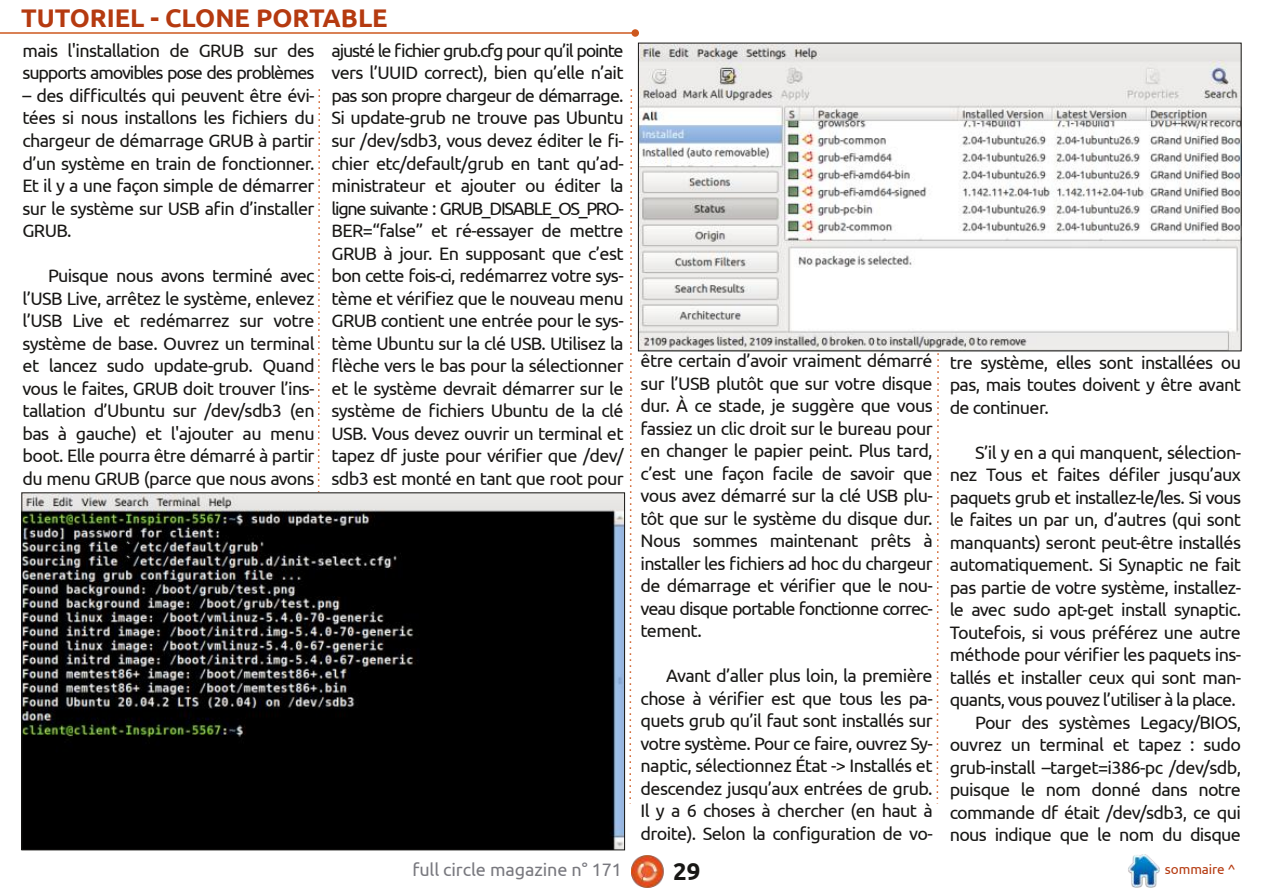
<style>
.page{position:relative;width:1263px;height:893px;background:#fff}
.page>*{position:absolute;margin:0;border:0;box-sizing:border-box;transform-origin:0 0}
.t1{font:700 25.5px "Ubuntu";letter-spacing:-.005em;color:#b53a10}
.t2{font:700 24px "Ubuntu";color:#181715}
.t3{font:18px/22.5px "Ubuntu";letter-spacing:-.035em;color:#181715;text-align:justify}
.t4{font:18px/22.5px "Ubuntu";letter-spacing:-.06em;color:#181715}
.t5{font:18px "Ubuntu";letter-spacing:-.005em;color:#79797f}
.t6{font:13.5px "Ubuntu";letter-spacing:-.005em;color:#b53a10}
</style>
<div class="page">
<img style="left:631px;top:855px;width:33px;height:33px">
<img style="left:1128px;top:855px;width:32px;height:32px">
<hr style="left:0;top:32px;width:635px;height:2px;background:#cd581e">
<div style="left:631px;top:29px;width:8px;height:8px;background:#cd581e;border-radius:50%"></div>
<svg style="left:629px;top:89px;width:4px;height:715px"></svg>
<svg style="left:317px;top:89px;width:4px;height:404px"></svg>
<svg style="left:936px;top:351px;width:4px;height:453px"></svg>
<img style="left:24px;top:495px;width:598px;height:353px">
<img style="left:640px;top:45px;width:599px;height:304px">
<h1 class="t1" style="left:21px;top:3px;width:368px">TUTORIEL - CLONE PORTABLE</h1>
<p class="t4" style="left:22px;top:39px;width:294px">mais l'installation de GRUB sur des supports amovibles pose des problèmes</p>
<p class="t3" style="left:22px;top:84px;width:294px">– des difficultés qui peuvent être évi&shy;tées si nous installons les fichiers du chargeur de démarrage GRUB à partir d’un système en train de fonctionner.<br>Et il y a une façon simple de démarrer sur le système sur USB afin d’installer GRUB.</p>
<p class="t3" style="left:22px;top:264px;width:294px;text-indent:26px">Puisque nous avons terminé avec l’USB Live, arrêtez le système, enlevez l’USB Live et redémarrez sur votre système de base. Ouvrez un terminal et lancez sudo update-grub. Quand vous le faites, GRUB doit trouver l’ins&shy;tallation d’Ubuntu sur /dev/sdb3 (en bas à gauche) et l'ajouter au menu boot. Elle pourra être démarré à partir du menu GRUB (parce que nous avons</p>
<p class="t3" style="left:332px;top:39px;width:294px">ajusté le fichier grub.cfg pour qu’il pointe vers l’UUID correct), bien qu’elle n’ait pas son propre chargeur de démarrage.<br>Si update-grub ne trouve pas Ubuntu sur /dev/sdb3, vous devez éditer le fi&shy;chier etc/default/grub en tant qu’ad&shy;ministrateur et ajouter ou éditer la ligne suivante : GRUB_DISABLE_OS_PRO-BER=“false” et ré-essayer de mettre GRUB à jour. En supposant que c’est bon cette fois-ci, redémarrez votre sys&shy;tème et vérifiez que le nouveau menu GRUB contient une entrée pour le sys&shy;tème Ubuntu sur la clé USB. Utilisez la flèche vers le bas pour la sélectionner et le système devrait démarrer sur le système de fichiers Ubuntu de la clé USB. Vous devez ouvrir un terminal et tapez df juste pour vérifier que /dev/ sdb3 est monté en tant que root pour</p>
<p class="t3" style="left:641px;top:349px;width:294px">être certain d’avoir vraiment démarré sur l’USB plutôt que sur votre disque dur. À ce stade, je suggère que vous fassiez un clic droit sur le bureau pour en changer le papier peint. Plus tard, c’est une façon facile de savoir que vous avez démarré sur la clé USB plu&shy;tôt que sur le système du disque dur.<br>Nous sommes maintenant prêts à installer les fichiers ad hoc du chargeur de démarrage et vérifier que le nou&shy;veau disque portable fonctionne correc&shy;tement.</p>
<p class="t3" style="left:641px;top:664px;width:294px;text-indent:26px">Avant d’aller plus loin, la première chose à vérifier est que tous les pa&shy;quets grub qu’il faut sont installés sur votre système. Pour ce faire, ouvrez Sy&shy;naptic, sélectionnez État -&gt; Installés et descendez jusqu’aux entrées de grub.<br>Il y a 6 choses à chercher (en haut à droite). Selon la configuration de vo-</p>
<p class="t3" style="left:950px;top:351px;width:293px">tre système, elles sont installées ou pas, mais toutes doivent y être avant de continuer.</p>
<p class="t3" style="left:950px;top:441px;width:293px;text-align:right">S’il y en a qui manquent, sélection&shy;nez Tous et faites défiler jusqu’aux paquets grub et installez-le/les. Si vous le faites un par un, d’autres (qui sont manquants) seront peut-être installés automatiquement. Si Synaptic ne fait pas partie de votre système, installez&shy;le avec sudo apt-get install synaptic.<br>Toutefois, si vous préférez une autre méthode pour vérifier les paquets ins&shy;tallés et installer ceux qui sont man&shy;quants, vous pouvez l’utiliser à la place.<br>Pour des systèmes Legacy/BIOS, ouvrez un terminal et tapez : sudo grub-install –target=i386-pc /dev/sdb, puisque le nom donné dans notre commande df était /dev/sdb3, ce qui nous indique que le nom du disque</p>
<p class="t5" style="left:412px;top:859px;width:211px">full circle magazine n° 171</p>
<h2 class="t2" style="left:673px;top:857px;width:29px">29</h2>
<p class="t6" style="left:1165px;top:861px;width:72px">sommaire ^</p>
</div>
